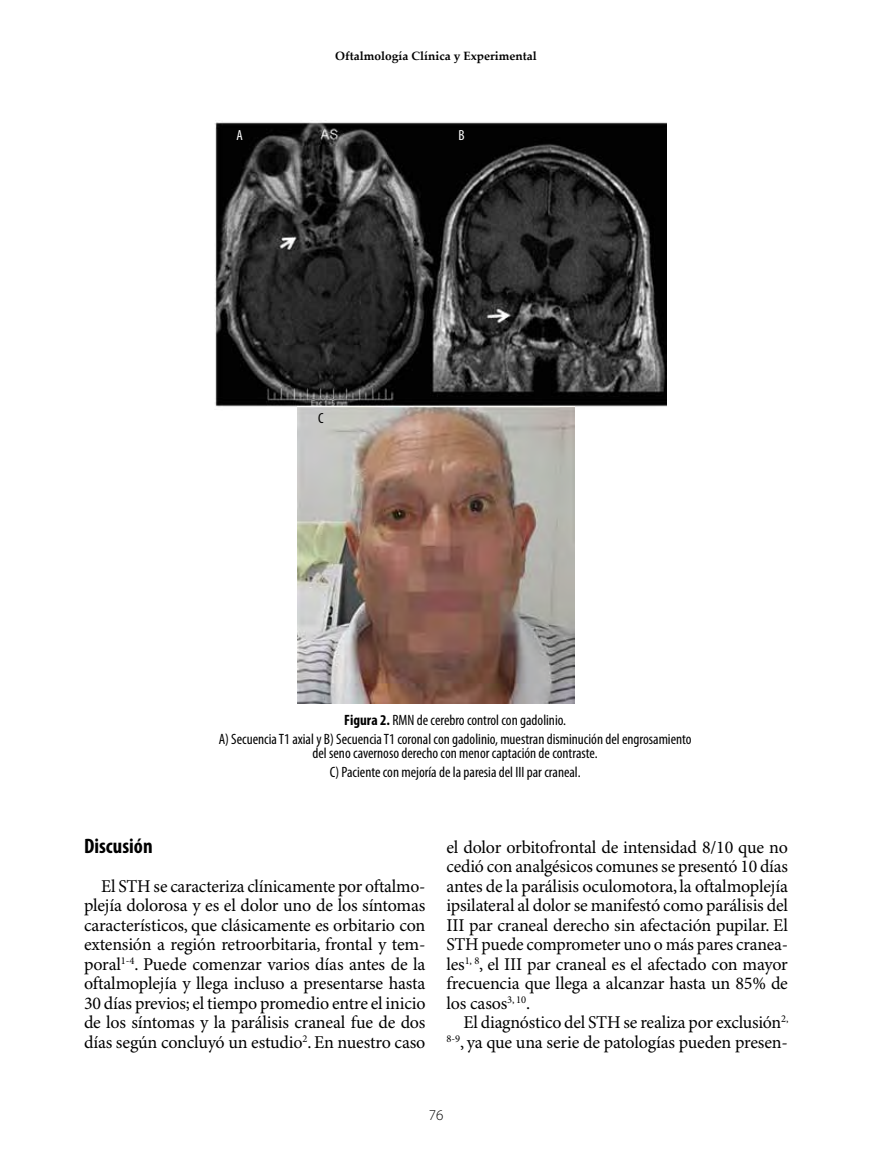
<style>
.page{position:relative;width:872px;height:1170px;background:#fff}
.page>*{position:absolute;margin:0;border:0;box-sizing:border-box;transform-origin:0 0}
.t1{font:700 condensed 21px "Myriad Pro";color:#000}
.t2{font:18px/19.5px "Minion Pro";letter-spacing:-.01em;color:#000;text-align:justify}
.t3{font:condensed 15px/19.5px "Myriad Pro";color:#000;text-align:center}
.t4{font:300 15px "Myriad Pro";color:#000}
.t5{font:condensed 14.7px "Myriad Pro";color:#fff}
.t6{font:condensed 14.7px "Myriad Pro";color:#000}
.t7{font:700 12px "Palatino Linotype";color:#000}
.s1{font-weight:700}
</style>
<div class="page">
<img style="left:215px;top:120px;width:451px;height:290px">
<img style="left:298px;top:406px;width:276px;height:297px">
<p class="t7" style="left:335px;top:47px;width:203px">Oftalmología Clínica y Experimental</p>
<p class="t5" style="left:236px;top:126px;width:8px">A</p>
<p class="t5" style="left:458px;top:126px;width:8px">B</p>
<p class="t6" style="left:318px;top:409px;width:7px">C</p>
<p class="t3" style="left:219px;top:710px;width:474px"><span class="s1">Figura 2.</span> RMN de cerebro control con gadolinio.<br>A) Secuencia T1 axial y B) Secuencia T1 coronal con gadolinio, muestran disminución del engrosamiento</p>
<p class="t3" style="left:312px;top:743px;width:287px">del seno cavernoso derecho con menor captación de contraste.<br>C) Paciente con mejoría de la paresia del III par craneal.</p>
<p class="t1" style="left:84px;top:832px;width:70px">Discusión</p>
<p class="t2" style="left:84px;top:876px;width:343px;text-indent:17px">El STH se caracteriza clínicamente por oftalmo&shy;plejía dolorosa y es el dolor uno de los síntomas característicos, que clásicamente es orbitario con extensión a región retroorbitaria, frontal y tem&shy;poral<sup>1-4</sup>. Puede comenzar varios días antes de la oftalmoplejía y llega incluso a presentarse hasta 30 días previos; el tiempo promedio entre el inicio de los síntomas y la parálisis craneal fue de dos días según concluyó un estudio<sup>2</sup>. En nuestro caso</p>
<p class="t2" style="left:446px;top:837px;width:343px">el dolor orbitofrontal de intensidad 8/10 que no cedió con analgésicos comunes se presentó 10 días antes de la parálisis oculomotora, la oftalmoplejía ipsilateral al dolor se manifestó como parálisis del III par craneal derecho sin afectación pupilar. El STH puede comprometer uno o más pares cranea&shy;les<sup>1,</sup> <sup>8</sup>, el III par craneal es el afectado con mayor frecuencia que llega a alcanzar hasta un 85% de los casos<sup>3,</sup> <sup>10</sup>.</p>
<p class="t2" style="left:446px;top:1013px;width:343px;text-align:right">El diagnóstico del STH se realiza por exclusión<sup>2,<br>8-9</sup>, ya que una serie de patologías pueden presen-</p>
<p class="t4" style="left:429px;top:1106px;width:16px">76</p>
</div>
